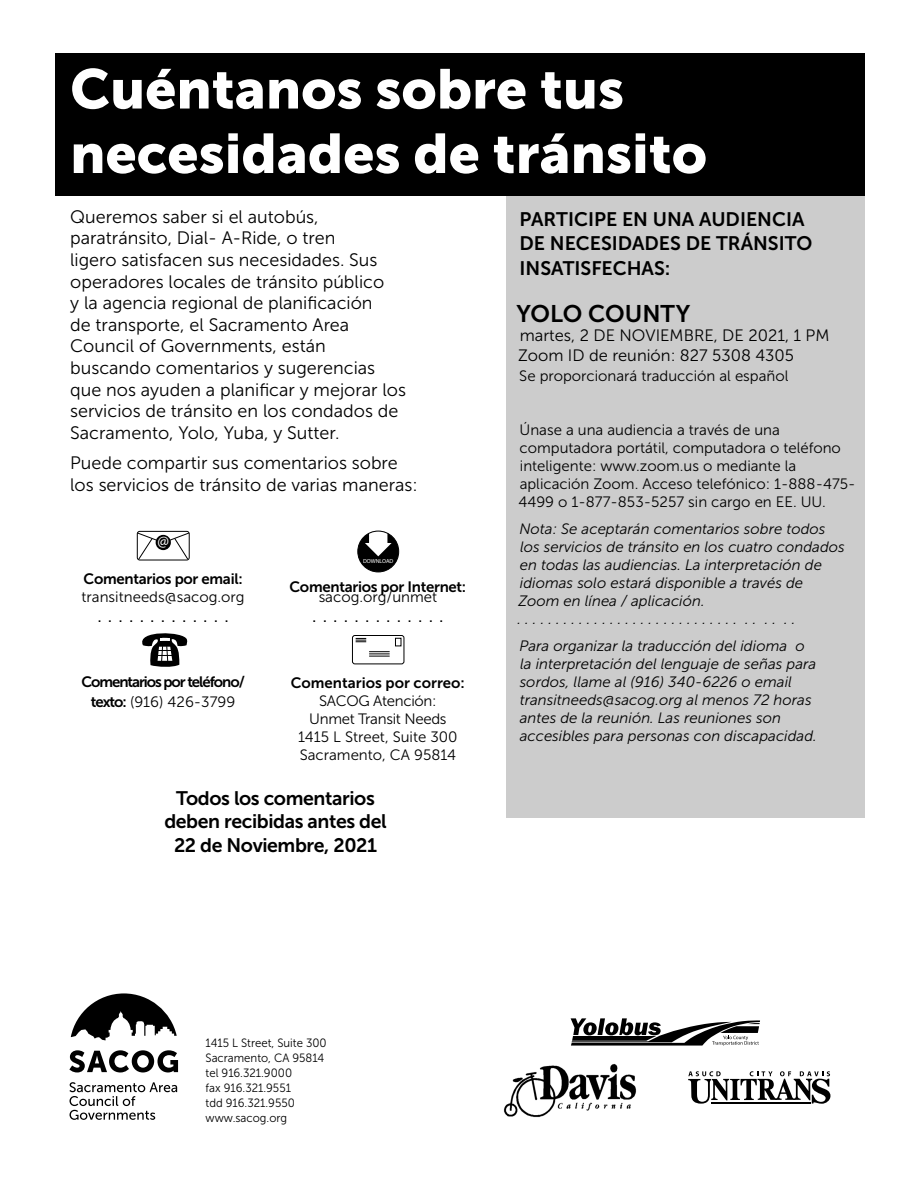
<style>
.page{position:relative;width:918px;height:1188px;background:#fff}
.page>*{position:absolute;margin:0;border:0;box-sizing:border-box;transform-origin:0 0}
.t1{font:55.5px/64.5px "Museo Sans 900";color:#fff}
.Date_2{font:24px "Museo Sans 700";color:#000}
.t2{font:20.55px "Museo Sans 300";color:#000}
.header_date_spanish{font:19.5px/23.4px "Museo Sans 700";color:#000}
.header_date_spanish-2{font:19.5px/23.4px "Museo Sans 700";letter-spacing:-.02em;color:#000;text-align:center}
.Body{font:18px/21.6px "Museo Sans 300";color:#000}
.t3{font:16.5px "Museo Sans 300";color:#000}
.t4{font:15.75px "Myriad Pro";color:#fff}
.t5{font:15.6px "Myriad Pro";color:#fff}
.Body-2{font:italic 15px/18px "Museo Sans 300";color:#000}
.Body-3{font:15px/18px "Museo Sans 300";color:#000}
.t6{font:15px "Museo Sans 700";letter-spacing:-.02em;color:#000}
.t7{font:15px/19.8px "Museo Sans 700";letter-spacing:-.07em;color:#000;text-align:center}
.Body-4{font:15px "Museo Sans 300";letter-spacing:-.02em;color:#000}
.t8{font:15px "Museo Sans 700";color:#000}
._06_Table_Of_Content{font:12px "Museo Sans 300";color:#000;scale:.95 1}
.t9{font:5.85px "Myriad Pro";color:#fff}
.s1{font-family:"Museo Sans 300"}
</style>
<div class="page">
<svg style="left:688px;top:1071px;width:142px;height:33px"></svg>
<hr style="left:711px;top:1102px;width:99px;height:2px;background:#000">
<svg style="left:571px;top:1018px;width:189px;height:28px"></svg>
<img style="left:504px;top:1063px;width:132px;height:55px">
<div style="left:506px;top:184px;width:358px;height:634px;background:#ccc"></div>
<div style="left:55px;top:53px;width:810px;height:143px;background:#000"></div>
<svg style="left:69px;top:1050px;width:109px;height:22px"></svg>
<svg style="left:71px;top:993px;width:106px;height:47px"></svg>
<svg style="left:69px;top:1082px;width:108px;height:38px"></svg>
<div style="left:137px;top:531px;width:53px;height:29px;border:1px solid #000;border-radius:2px"></div>
<svg style="left:137px;top:532px;width:53px;height:28px"></svg>
<div style="left:156px;top:535px;width:15px;height:15px;background:#000;border-radius:50%"></div>
<svg style="left:142px;top:633px;width:46px;height:34px"></svg>
<div style="left:358px;top:531px;width:41px;height:41px;background:#000;border-radius:50%"></div>
<svg style="left:365px;top:531px;width:27px;height:25px"></svg>
<div style="left:357px;top:531px;width:42px;height:41px;border:1px solid #000;border-radius:50%"></div>
<div style="left:352px;top:635px;width:52px;height:29px;border:1px solid #000;border-radius:2px"></div>
<svg style="left:369px;top:651px;width:21px;height:6px"></svg>
<svg style="left:356px;top:638px;width:10px;height:4px"></svg>
<div style="left:395px;top:638px;width:6px;height:8px;border:1px solid #000"></div>
<p class="t1" style="left:70px;top:57px;width:638px">Cuéntanos sobre tus necesidades de tránsito</p>
<p class="Body" style="left:70px;top:206px;width:337px">Queremos saber si el autobús, paratránsito, Dial- A-Ride, o tren<br>ligero satisfacen sus necesidades. Sus operadores locales de tránsito público<br>y la agencia regional de planificación<br>de transporte, el Sacramento Area Council of Governments, están buscando comentarios y sugerencias que nos ayuden a planificar y mejorar los servicios de tránsito en los condados de Sacramento, Yolo, Yuba, y Sutter.</p>
<p class="Body" style="left:70px;top:453px;width:349px">Puede compartir sus comentarios sobre los servicios de tránsito de varias maneras:</p>
<p class="t4" style="left:157px;top:531px;width:13px">@</p>
<p class="t6" style="left:84px;top:570px;width:161px">Comentarios por email:</p>
<p class="Body-3" style="left:82px;top:588px;width:165px">transitneeds@sacog.org</p>
<p class="t2" style="left:97px;top:604px;width:134px">. . . . . . . . . . . . .</p>
<p class="t9" style="left:363px;top:558px;width:32px">DOWNLOAD</p>
<p class="t6" style="left:290px;top:578px;width:178px">Comentarios por Internet:</p>
<p class="Body-3" style="left:319px;top:588px;width:120px">sacog.org/unmet</p>
<p class="t2" style="left:312px;top:604px;width:134px">. . . . . . . . . . . . .</p>
<p class="t5" style="left:372px;top:580px;width:13px">@</p>
<p class="t7" style="left:81px;top:672px;width:165px">Comentarios por teléfono/ texto: <span class="s1">(916) 426-3799</span></p>
<p class="t8" style="left:291px;top:674px;width:176px">Comentarios por correo:</p>
<p class="Body-4" style="left:319px;top:692px;width:119px">SACOG Atención:</p>
<p class="Body-4" style="left:309px;top:710px;width:139px">Unmet Transit Needs</p>
<p class="Body-3" style="left:298px;top:728px;width:161px">1415 L Street, Suite 300</p>
<p class="Body-3" style="left:300px;top:746px;width:158px">Sacramento, CA 95814</p>
<p class="header_date_spanish-2" style="left:164px;top:786px;width:224px">Todos los comentarios deben recibidas antes del<br>22 de Noviembre, 2021</p>
<p class="header_date_spanish" style="left:520px;top:208px;width:294px">PARTICIPE EN UNA AUDIENCIA<br>DE NECESIDADES DE TRÁNSITO</p>
<p class="header_date_spanish" style="left:519px;top:256px;width:152px">INSATISFECHAS:</p>
<p class="Date_2" style="left:516px;top:300px;width:175px">YOLO COUNTY</p>
<p class="t3" style="left:520px;top:327px;width:311px">martes, 2 DE NOVIEMBRE, DE 2021, 1 PM</p>
<p class="t3" style="left:518px;top:347px;width:277px">Zoom ID de reunión: 827 5308 4305</p>
<p class="Body-3" style="left:519px;top:367px;width:271px">Se proporcionará traducción al español</p>
<p class="Body-3" style="left:518px;top:421px;width:339px">Únase a una audiencia a través de una computadora portátil, computadora o teléfono inteligente: www.zoom.us o mediante la aplicación Zoom. Acceso telefónico: 1-888-475- 4499 o 1-877-853-5257 sin cargo en EE. UU.</p>
<p class="Body-2" style="left:518px;top:520px;width:329px">Nota: Se aceptarán comentarios sobre todos los servicios de tránsito en los cuatro condados en todas las audiencias. La interpretación de idiomas solo estará disponible a través de Zoom en línea / aplicación.<br>. . . . . . . . . . . . . . . . . . . . . . . . . . . . . . . . . . .</p>
<p class="Body-2" style="left:519px;top:637px;width:299px">Para organizar la traducción del idioma o la interpretación del lenguaje de señas para sordos, llame al (916) 340-6226 o email transitneeds@sacog.org al menos 72 horas antes de la reunión. Las reuniones son accesibles para personas con discapacidad.</p>
<p class="_06_Table_Of_Content" style="left:206px;top:1036px;width:129px">1415 L Street, Suite 300</p>
<p class="_06_Table_Of_Content" style="left:206px;top:1051px;width:127px">Sacramento, CA 95814</p>
<p class="_06_Table_Of_Content" style="left:206px;top:1066px;width:93px">tel 916.321.9000</p>
<p class="_06_Table_Of_Content" style="left:206px;top:1081px;width:91px">fax 916.321.9551</p>
<p class="_06_Table_Of_Content" style="left:206px;top:1096px;width:96px">tdd 916.321.9550</p>
<p class="_06_Table_Of_Content" style="left:206px;top:1111px;width:87px">www.sacog.org</p>
</div>
